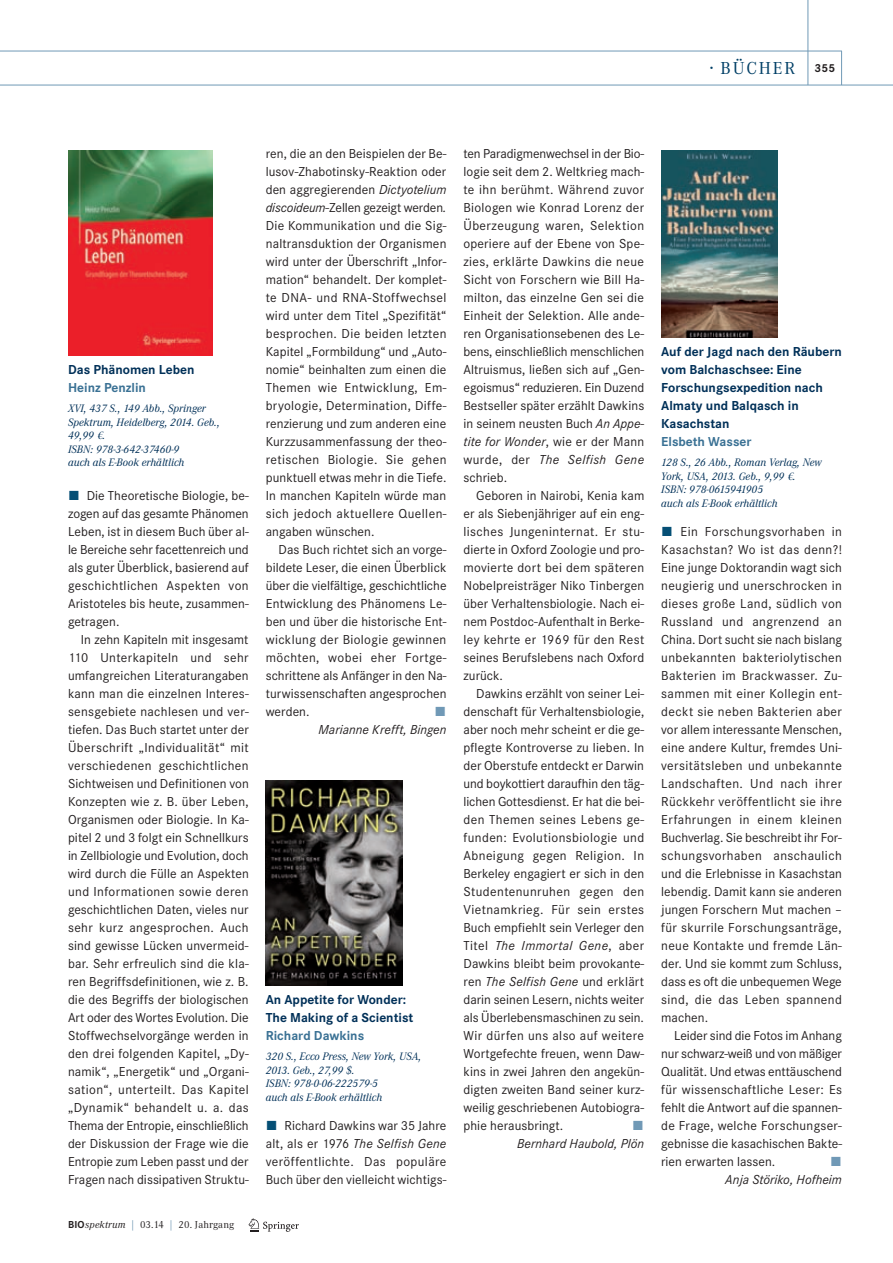
<style>
.page{position:relative;width:893px;height:1263px;background:#fff}
.page>*{position:absolute;margin:0;border:0;box-sizing:border-box;transform-origin:0 0}
.t1{font:18px "Corporate A";letter-spacing:.1em;color:#003f66}
.t2{font:13.5px/18px "Corporate S";letter-spacing:.005em;color:#231f20;text-align:justify}
.t3{font:700 13.5px/18px "Corporate S";color:#003058}
.t4{font:italic 13.5px "Corporate S";letter-spacing:.005em;color:#231f20}
.t5{font:700 13.5px "Corporate S";color:#3a7194}
.t6{font:13.5px "The Sans Expert";color:#7099b6}
.t7{font:italic 11.25px/13.5px "Corporate A";color:#003058}
.t8{font:10.5px "Corporate A";letter-spacing:.015em;color:#231f20}
.s1{font-family:"Corporate S";font-weight:700;font-size:12px;color:#231f20}
.s2{font-family:"Linotype Euro Font Ato F";font-style:normal}
.s3{font-family:"The Sans Expert";color:#054f75}
.s4{font-family:"Corporate S";font-weight:700}
.s5{font-style:italic}
.s6{color:#5484a5}
</style>
<div class="page">
<hr style="left:0;top:85px;width:893px;height:1px;background:#7099b6">
<hr style="left:0;top:51px;width:842px;height:1px;background:#7099b6">
<hr style="left:841px;top:51px;width:1px;height:34px;background:#7099b6">
<hr style="left:807px;top:0;width:1px;height:85px;background:#7099b6">
<img style="left:68px;top:151px;width:144px;height:205px">
<img style="left:266px;top:781px;width:136px;height:205px">
<img style="left:661px;top:151px;width:117px;height:187px">
<svg style="left:249px;top:1218px;width:50px;height:14px"></svg>
<h1 class="t1" style="left:710px;top:62px;width:126px">· BÜCHER <span class="s1">355</span></h1>
<p class="t3" style="left:68px;top:362px;width:128px">Das Phänomen Leben</p>
<p class="t5" style="left:68px;top:383px;width:79px">Heinz Penzlin</p>
<p class="t7" style="left:68px;top:403px;width:153px">XVI, 437 S., 149 Abb., Springer<br>Spektrum, Heidelberg, 2014. Geb.,<br>49,99 <span class="s2">O</span>.<br>ISBN: 978-3-642-37460-9<br>auch als E-Book erhältlich</p>
<p class="t2" style="left:68px;top:488px;width:182px"><span class="s3">ó</span> Die Theoretische Biologie, be&shy;zogen auf das gesamte Phänomen Leben, ist in diesem Buch über al&shy;le Bereiche sehr facettenreich und als guter Überblick, basierend auf geschichtlichen Aspekten von Aristoteles bis heute, zusammen&shy;getragen.</p>
<p class="t2" style="left:68px;top:632px;width:182px;text-indent:13px">In zehn Kapiteln mit insgesamt 110 Unterkapiteln und sehr umfangreichen Literaturangaben kann man die einzelnen Interes&shy;sensgebiete nachlesen und ver&shy;tiefen. Das Buch startet unter der Überschrift „Individualität“ mit verschiedenen geschichtlichen Sichtweisen und Definitionen von Konzepten wie z. B. über Leben, Organismen oder Biologie. In Ka&shy;pitel 2 und 3 folgt ein Schnellkurs in Zellbiologie und Evolution, doch wird durch die Fülle an Aspekten und Informationen sowie deren geschichtlichen Daten, vieles nur sehr kurz angesprochen. Auch sind gewisse Lücken unvermeid&shy;bar. Sehr erfreulich sind die kla&shy;ren Begriffsdefinitionen, wie z. B. die des Begriffs der biologischen Art oder des Wortes Evolution. Die Stoffwechselvorgänge werden in den drei folgenden Kapitel, „Dy&shy;namik“, „Energetik“ und „Organi&shy;sation“, unterteilt. Das Kapitel „Dynamik“ behandelt u. a. das Thema der Entropie, einschließlich der Diskussion der Frage wie die Entropie zum Leben passt und der Fragen nach dissipativen Struktu-</p>
<p class="t8" style="left:68px;top:1221px;width:168px"><span class="s4">BIO</span><span class="s5">spektrum</span> <span class="s6">|</span> 03.14 <span class="s6">|</span> 20. Jahrgang</p>
<p class="t2" style="left:266px;top:146px;width:182px">ren, die an den Beispielen der Be&shy;lusov-Zhabotinsky-Reaktion oder den aggregierenden <span class="s5">Dictyotelium discoideum</span>-Zellen gezeigt werden<span class="s5">.<br></span>Die Kommunikation und die Sig&shy;naltransduktion der Organismen wird unter der Überschrift „Infor&shy;mation“ behandelt. Der komplet&shy;te DNA- und RNA-Stoffwechsel wird unter dem Titel „Spezifität“ besprochen. Die beiden letzten Kapitel „Formbildung“ und „Auto&shy;nomie“ beinhalten zum einen die Themen wie Entwicklung, Em - bryologie, Determination, Diffe&shy;renzierung und zum anderen eine Kurzzusammenfassung der theo&shy;retischen Biologie. Sie gehen punktuell etwas mehr in die Tiefe.<br>In manchen Kapiteln würde man sich jedoch aktuellere Quellen - angaben wünschen.</p>
<p class="t2" style="left:266px;top:542px;width:182px;text-indent:13px">Das Buch richtet sich an vorge&shy;bildete Leser, die einen Überblick über die vielfältige, geschichtliche Entwicklung des Phänomens Le&shy;ben und über die historische Ent&shy;wicklung der Biologie gewinnen möchten, wobei eher Fortge&shy;schrittene als Anfänger in den Na&shy;turwissenschaften angesprochen werden.</p>
<p class="t6" style="left:434px;top:704px;width:13px">ó</p>
<p class="t4" style="left:319px;top:725px;width:129px">Marianne Krefft, Bingen</p>
<p class="t3" style="left:266px;top:992px;width:149px">An Appetite for Wonder:<br>The Making of a Scientist</p>
<p class="t5" style="left:266px;top:1031px;width:100px">Richard Dawkins</p>
<p class="t7" style="left:266px;top:1051px;width:157px">320 S., Ecco Press, New York, USA,<br>2013. Geb., 27,99 $.<br>ISBN: 978-0-06-222579-5<br>auch als E-Book erhältlich</p>
<p class="t2" style="left:266px;top:1118px;width:182px"><span class="s3">ó</span> Richard Dawkins war 35 Jahre alt, als er 1976 <span class="s5">The Selfish Gene </span>veröffentlichte. Das populäre Buch über den vielleicht wichtigs -</p>
<p class="t2" style="left:463px;top:146px;width:182px">ten Paradigmenwechsel in der Bio&shy;logie seit dem 2. Weltkrieg mach&shy;te ihn berühmt. Während zuvor Biologen wie Konrad Lorenz der Überzeugung waren, Selektion operiere auf der Ebene von Spe&shy;zies, erklärte Dawkins die neue Sicht von Forschern wie Bill Ha&shy;milton, das einzelne Gen sei die Einheit der Selektion. Alle ande&shy;ren Orga nisationsebenen des Le&shy;bens, einschließlich menschlichen Al truismus, ließen sich auf „Gen - egoismus“ reduzieren. Ein Duzend Bestseller später erzählt Dawkins in seinem neusten Buch <span class="s5">An Appe&shy;tite for Wonder</span>, wie er der Mann wurde, der <span class="s5">The Selfish Gene </span>schrieb.</p>
<p class="t2" style="left:463px;top:488px;width:182px;text-indent:13px">Geboren in Nairobi, Kenia kam er als Siebenjähriger auf ein eng&shy;lisches Jungeninternat. Er stu&shy;dierte in Oxford Zoologie und pro&shy;movierte dort bei dem späteren Nobelpreisträger Niko Tinbergen über Verhaltensbiologie. Nach ei&shy;nem Postdoc-Aufenthalt in Berke&shy;ley kehrte er 1969 für den Rest seines Berufslebens nach Oxford zurück.</p>
<p class="t2" style="left:463px;top:686px;width:182px;text-indent:13px">Dawkins erzählt von seiner Lei&shy;denschaft für Verhaltensbiologie, aber noch mehr scheint er die ge&shy;pflegte Kontroverse zu lieben. In der Oberstufe entdeckt er Darwin und boykottiert daraufhin den täg&shy;lichen Gottesdienst. Er hat die bei&shy;den Themen seines Lebens ge&shy;funden: Evolutionsbiologie und Abneigung gegen Religion. In Berkeley engagiert er sich in den Studentenunruhen gegen den Vietnamkrieg. Für sein erstes Buch empfiehlt sein Verleger den Titel <span class="s5">The Immortal Gene</span>, aber Dawkins bleibt beim provokante&shy;ren <span class="s5">The Selfish Gene</span> und erklärt darin seinen Lesern, nichts weiter als Überlebensmaschinen zu sein.<br>Wir dürfen uns also auf weitere Wortgefechte freuen, wenn Daw&shy;kins in zwei Jahren den angekün&shy;digten zweiten Band seiner kurz&shy;weilig geschriebenen Autobiogra&shy;phie herausbringt.</p>
<p class="t6" style="left:632px;top:1118px;width:13px">ó</p>
<p class="t4" style="left:517px;top:1139px;width:128px">Bernhard Haubold, Plön</p>
<p class="t3" style="left:661px;top:344px;width:182px">Auf der Jagd nach den Räubern vom Balchaschsee: Eine<br>Forschungsexpedition nach<br>Almaty und Balqasch in<br>Kasachstan</p>
<p class="t5" style="left:661px;top:437px;width:92px">Elsbeth Wasser</p>
<p class="t7" style="left:661px;top:457px;width:162px">128 S., 26 Abb., Roman Verlag, New<br>York, USA, 2013. Geb., 9,99 <span class="s2">O</span>.<br>ISBN: 978-0615941905<br>auch als E-Book erhältlich</p>
<p class="t2" style="left:661px;top:524px;width:182px"><span class="s3">ó</span> Ein Forschungsvorhaben in Kasachstan? Wo ist das denn?!<br>Eine junge Doktorandin wagt sich neugierig und unerschrocken in dieses große Land, südlich von Russland und angrenzend an China. Dort sucht sie nach bislang unbekannten bakteriolytischen Bakterien im Brackwasser. Zu&shy;sammen mit einer Kollegin ent&shy;deckt sie neben Bakterien aber vor allem interessante Menschen, eine andere Kultur, fremdes Uni&shy;versitätsleben und unbekannte Landschaften. Und nach ihrer Rückkehr veröffentlicht sie ihre Erfahrungen in einem kleinen Buchverlag. Sie beschreibt ihr For&shy;schungsvorhaben anschaulich und die Erlebnisse in Kasachstan lebendig. Damit kann sie anderen jungen Forschern Mut machen – für skurrile Forschungsanträge, neue Kontakte und fremde Län&shy;der. Und sie kommt zum Schluss, dass es oft die unbequemen Wege sind, die das Leben spannend machen.</p>
<p class="t2" style="left:661px;top:1028px;width:182px;text-indent:13px">Leider sind die Fotos im Anhang nur schwarz-weiß und von mäßiger Qualität. Und etwas ent täuschend für wissenschaftliche Leser: Es fehlt die Antwort auf die spannen&shy;de Frage, welche Forschungser&shy;gebnisse die kasachischen Bakte&shy;rien erwarten lassen.</p>
<p class="t6" style="left:830px;top:1154px;width:13px">ó</p>
<p class="t4" style="left:725px;top:1175px;width:118px">Anja Störiko, Hofheim</p>
</div>
